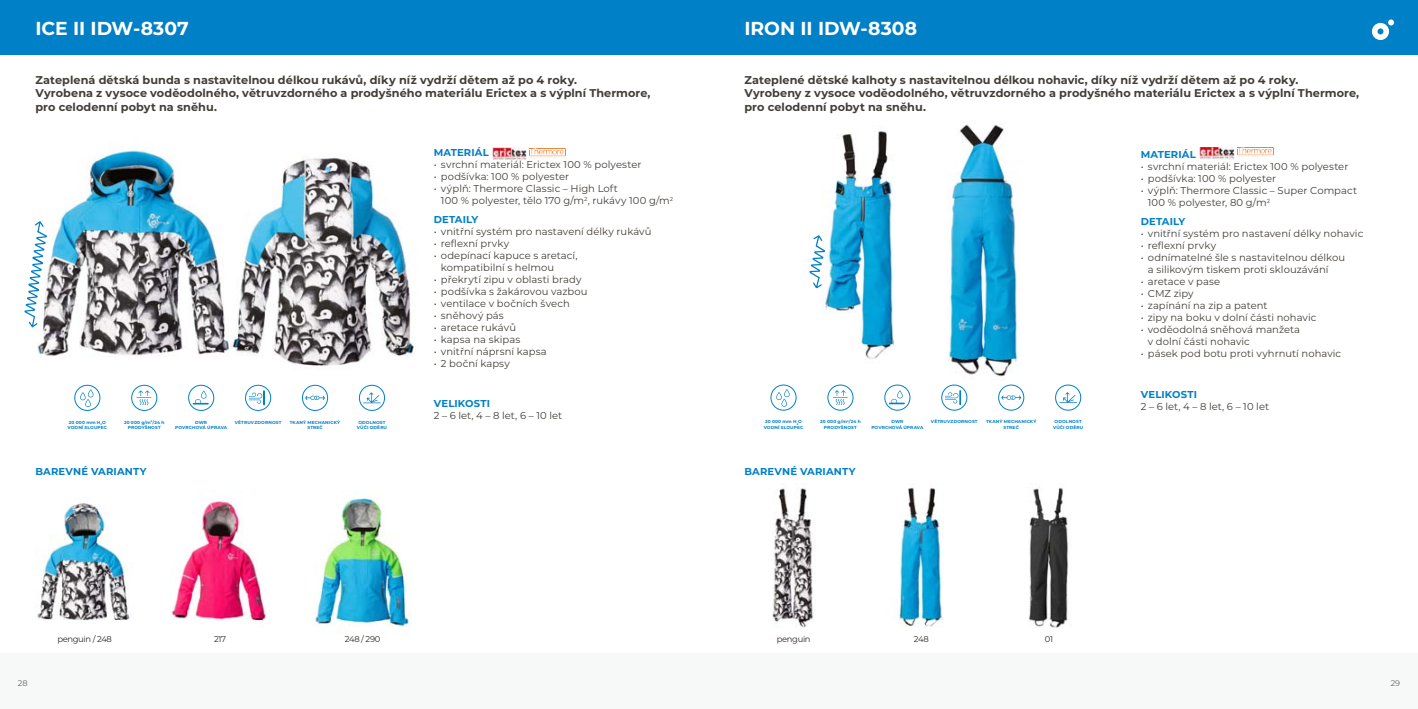
<style>
.page{position:relative;width:1418px;height:709px;background:#fff}
.page>*{position:absolute;margin:0;border:0;box-sizing:border-box;transform-origin:0 0}
.t1{font:700 18.75px "Montserrat";color:#fff}
.t2{font:700 11.25px/13.5px "Montserrat";letter-spacing:.005em;color:#423e38}
.t3{font:10px/12px "Montserrat";letter-spacing:.005em;color:#423e38}
.t4{font:700 10px "Montserrat";letter-spacing:.02em;color:#0080c6}
.t5{font:8.38px "Montserrat";letter-spacing:-.04em;color:#2b2722}
.t6{font:8.12px "Montserrat";color:#6a6661}
.t7{font:700 4.38px/5.2px "Montserrat";letter-spacing:.025em;color:#0080c6;text-align:center}
.t8{font:700 2.5px "Montserrat";color:#0080c6}
</style>
<div class="page">
<div style="left:0;top:653px;width:709px;height:56px;background:#f7f8f8"></div>
<div style="left:0;top:0;width:709px;height:54px;background:#0080c6"></div>
<div style="left:709px;top:653px;width:708px;height:56px;background:#f7f8f8"></div>
<div style="left:709px;top:0;width:708px;height:54px;background:#0080c6"></div>
<svg style="left:1371px;top:19px;width:22px;height:21px"></svg>
<img style="left:772px;top:488px;width:44px;height:140px">
<img style="left:899px;top:487px;width:45px;height:140px">
<img style="left:1029px;top:486px;width:40px;height:142px">
<img style="left:816px;top:131px;width:78px;height:228px">
<img style="left:948px;top:123px;width:70px;height:256px">
<img style="left:1199px;top:147px;width:35px;height:12px">
<div style="left:827px;top:384px;width:26px;height:26px;border:1px solid #0080c6;border-radius:50%"></div>
<svg style="left:832px;top:390px;width:15px;height:15px"></svg>
<div style="left:941px;top:384px;width:26px;height:26px;border:1px solid #0080c6;border-radius:50%"></div>
<svg style="left:945px;top:390px;width:15px;height:14px"></svg>
<div style="left:770px;top:384px;width:26px;height:26px;border:1px solid #0080c6;border-radius:50%"></div>
<svg style="left:776px;top:389px;width:13px;height:18px"></svg>
<div style="left:884px;top:384px;width:26px;height:26px;border:1px solid #0080c6;border-radius:50%"></div>
<svg style="left:889px;top:390px;width:15px;height:14px"></svg>
<div style="left:1055px;top:384px;width:26px;height:26px;border:1px solid #0080c6;border-radius:50%"></div>
<svg style="left:1059px;top:392px;width:17px;height:11px"></svg>
<div style="left:998px;top:384px;width:26px;height:26px;border:1px solid #0080c6;border-radius:50%"></div>
<svg style="left:1001px;top:395px;width:20px;height:5px"></svg>
<svg style="left:809px;top:235px;width:16px;height:53px"></svg>
<img style="left:1237px;top:147px;width:36px;height:10px">
<img style="left:37px;top:150px;width:192px;height:253px">
<img style="left:229px;top:157px;width:187px;height:253px">
<img style="left:35px;top:503px;width:99px;height:117px">
<img style="left:171px;top:501px;width:95px;height:120px">
<img style="left:313px;top:498px;width:99px;height:129px">
<img style="left:492px;top:148px;width:34px;height:12px">
<div style="left:131px;top:385px;width:26px;height:26px;border:1px solid #0080c6;border-radius:50%"></div>
<svg style="left:137px;top:390px;width:14px;height:15px"></svg>
<div style="left:245px;top:385px;width:26px;height:26px;border:1px solid #0080c6;border-radius:50%"></div>
<svg style="left:249px;top:391px;width:16px;height:14px"></svg>
<div style="left:74px;top:385px;width:26px;height:26px;border:1px solid #0080c6;border-radius:50%"></div>
<svg style="left:80px;top:389px;width:13px;height:18px"></svg>
<div style="left:188px;top:385px;width:26px;height:26px;border:1px solid #0080c6;border-radius:50%"></div>
<svg style="left:193px;top:390px;width:15px;height:14px"></svg>
<div style="left:359px;top:385px;width:26px;height:26px;border:1px solid #0080c6;border-radius:50%"></div>
<svg style="left:363px;top:392px;width:18px;height:11px"></svg>
<div style="left:302px;top:385px;width:26px;height:26px;border:1px solid #0080c6;border-radius:50%"></div>
<svg style="left:305px;top:396px;width:20px;height:4px"></svg>
<svg style="left:24px;top:221px;width:23px;height:106px"></svg>
<img style="left:530px;top:148px;width:36px;height:10px">
<h1 class="t1" style="left:35px;top:15px;width:155px">ICE II IDW-8307</h1>
<p class="t2" style="left:35px;top:73px;width:616px">Zateplená dětská bunda s nastavitelnou délkou rukávů, díky níž vydrží dětem až po 4 roky.<br>Vyrobena z vysoce voděodolného, větruvzdorného a prodyšného materiálu Erictex a s výplní Thermore, pro celodenní pobyt na sněhu.</p>
<p class="t4" style="left:434px;top:145px;width:57px">Materiál</p>
<p class="t3" style="left:434px;top:158px;width:209px">• svrchní materiál: Erictex 100 % polyester</p>
<p class="t3" style="left:434px;top:170px;width:137px">• podšívka: 100 % polyester</p>
<p class="t3" style="left:441px;top:182px;width:234px;text-indent:-7px">• výplň: Thermore Classic – High Loft<br>100 % polyester, tělo 170 g/m<sup>2</sup>, rukávy 100 g/m<sup>2</sup></p>
<p class="t4" style="left:434px;top:212px;width:45px">Detai ly</p>
<p class="t3" style="left:434px;top:225px;width:219px">• vnitřní systém pro nastavení délky rukávů</p>
<p class="t3" style="left:434px;top:237px;width:77px">• reflexní prvky</p>
<p class="t3" style="left:441px;top:249px;width:138px;text-indent:-7px">• odepínací kapuce s aretací, kompatibilní s helmou</p>
<p class="t3" style="left:434px;top:273px;width:149px">• překrytí zipu v oblasti brady</p>
<p class="t3" style="left:434px;top:285px;width:155px">• podšívka s žakárovou vazbou</p>
<p class="t3" style="left:434px;top:297px;width:138px">• ventilace v bočních švech</p>
<p class="t3" style="left:434px;top:309px;width:72px">• sněhový pás</p>
<p class="t3" style="left:434px;top:321px;width:84px">• aretace rukávů</p>
<p class="t3" style="left:434px;top:333px;width:88px">• kapsa na skipas</p>
<p class="t3" style="left:434px;top:345px;width:114px">• vnitřní náprsní kapsa</p>
<p class="t3" style="left:434px;top:357px;width:78px">• 2 boční kapsy</p>
<p class="t4" style="left:434px;top:396px;width:58px">VELIKOSTI</p>
<p class="t3" style="left:434px;top:409px;width:130px">2 – 6 let, 4 – 8 let, 6 – 10 let</p>
<p class="t7" style="left:69px;top:419px;width:32px">20 000 mm H</p>
<p class="t7" style="left:235px;top:419px;width:48px">Větruvz dor nost</p>
<p class="t8" style="left:100px;top:422px;width:6px">2<sup>O</sup></p>
<p class="t7" style="left:67px;top:424px;width:41px">vodní sloupec</p>
<p class="t7" style="left:175px;top:419px;width:54px">DWR<br>povrchová úprava</p>
<p class="t7" style="left:357px;top:419px;width:32px">Odolnost vůči oděru</p>
<p class="t7" style="left:290px;top:419px;width:52px">tkaný mechani cký str eč</p>
<p class="t7" style="left:124px;top:419px;width:42px">20 000 g/m<sup>2</sup>/24 h prodyšnost</p>
<h1 class="t1" style="left:744px;top:15px;width:174px">IRON II IDW-8308</h1>
<p class="t2" style="left:744px;top:72px;width:616px">Zateplené dětské kalhoty s nastavitelnou délkou nohavic, díky níž vydrží dětem až po 4 roky.<br>Vyrobeny z vysoce voděodolného, větruvzdorného a prodyšného materiálu Erictex a s výplní Thermore, pro celodenní pobyt na sněhu.</p>
<p class="t4" style="left:1140px;top:147px;width:57px">Materiál</p>
<p class="t3" style="left:1140px;top:160px;width:209px">• svrchní materiál: Erictex 100 % polyester</p>
<p class="t3" style="left:1140px;top:172px;width:137px">• podšívka: 100 % polyester</p>
<p class="t3" style="left:1147px;top:184px;width:211px;text-indent:-7px">• výplň: Thermore Classic – Super Compact<br>100 % polyester, 80 g/m<sup>2</sup></p>
<p class="t4" style="left:1140px;top:215px;width:45px">Detai ly</p>
<p class="t3" style="left:1140px;top:227px;width:224px">• vnitřní systém pro nastavení délky nohavic</p>
<p class="t3" style="left:1140px;top:239px;width:77px">• reflexní prvky</p>
<p class="t3" style="left:1147px;top:251px;width:199px;text-indent:-7px">• odnímatelné šle s nastavitelnou délkou a silikovým tiskem proti sklouzávání</p>
<p class="t3" style="left:1140px;top:275px;width:81px">• aretace v pase</p>
<p class="t3" style="left:1140px;top:287px;width:54px">• CMZ zipy</p>
<p class="t3" style="left:1140px;top:299px;width:128px">• zapínání na zip a patent</p>
<p class="t3" style="left:1140px;top:311px;width:177px">• zipy na boku v dolní části nohavic</p>
<p class="t3" style="left:1147px;top:323px;width:154px;text-indent:-7px">• voděodolná sněhová manžeta v dolní části nohavic</p>
<p class="t3" style="left:1140px;top:347px;width:202px">• pásek pod botu proti vyhrnutí nohavic</p>
<p class="t4" style="left:1140px;top:387px;width:58px">VELIKOSTI</p>
<p class="t3" style="left:1140px;top:400px;width:130px">2 – 6 let, 4 – 8 let, 6 – 10 let</p>
<p class="t7" style="left:765px;top:419px;width:32px">20 000 mm H</p>
<p class="t7" style="left:931px;top:419px;width:48px">Větruvz dor nost</p>
<p class="t8" style="left:796px;top:422px;width:6px">2<sup>O</sup></p>
<p class="t7" style="left:763px;top:424px;width:41px">vodní sloupec</p>
<p class="t7" style="left:871px;top:419px;width:54px">DWR<br>povrchová úprava</p>
<p class="t7" style="left:1053px;top:419px;width:32px">Odolnost vůči oděru</p>
<p class="t7" style="left:986px;top:419px;width:52px">tkaný mechani cký str eč</p>
<p class="t7" style="left:820px;top:419px;width:42px">20 000 g/m<sup>2</sup>/24 h prodyšnost</p>
<p class="t4" style="left:35px;top:464px;width:112px">Bar evné varianty</p>
<p class="t4" style="left:744px;top:464px;width:112px">Bar evné varianty</p>
<p class="t5" style="left:57px;top:633px;width:56px">penguin / 248</p>
<p class="t5" style="left:214px;top:633px;width:14px">217</p>
<p class="t5" style="left:345px;top:633px;width:37px">248 / 290</p>
<p class="t5" style="left:776px;top:633px;width:35px">penguin</p>
<p class="t5" style="left:913px;top:633px;width:16px">248</p>
<p class="t5" style="left:1044px;top:633px;width:10px">01</p>
<p class="t6" style="left:18px;top:678px;width:11px">28</p>
<p class="t6" style="left:1390px;top:678px;width:11px">29</p>
</div>
